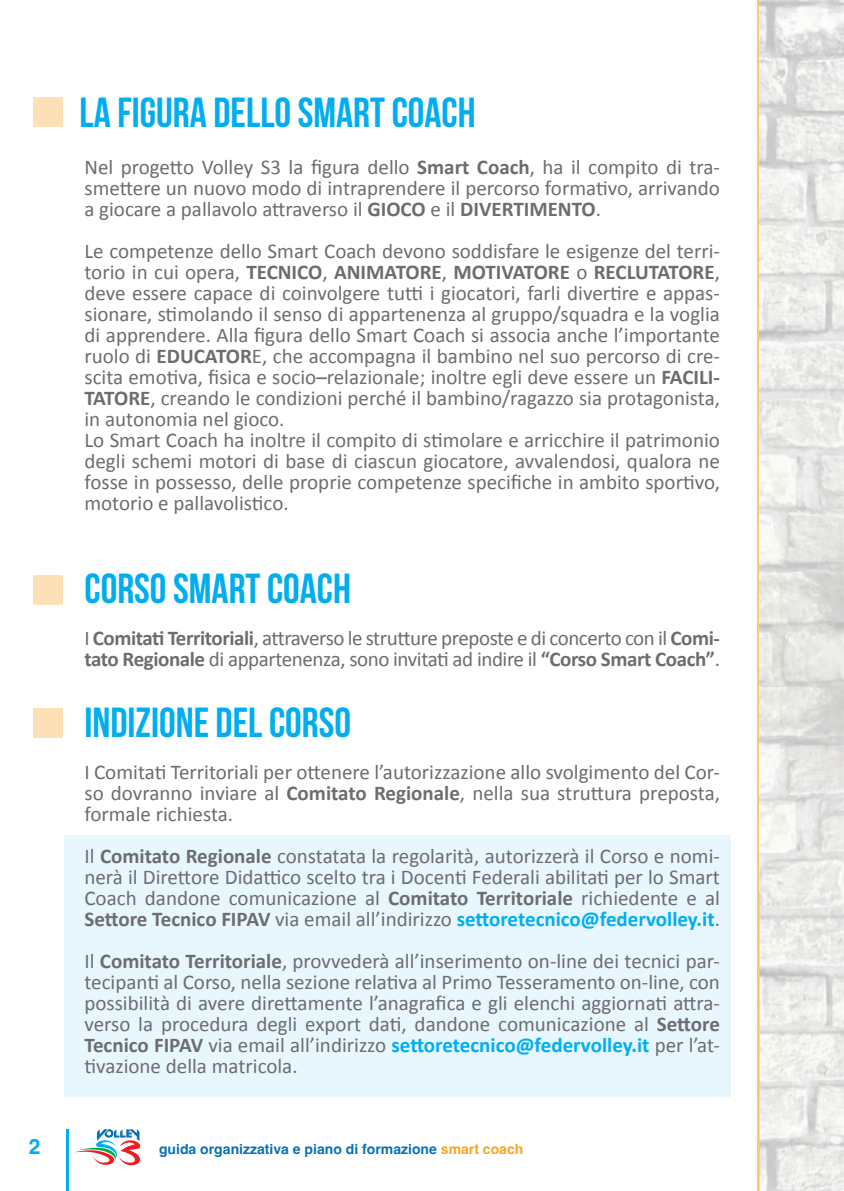
<style>
.page{position:relative;width:844px;height:1191px;background:#fff}
.page>*{position:absolute;margin:0;border:0;box-sizing:border-box;transform-origin:0 0}
.t1{font:700 42px "Bebas Neue";color:#00aeef}
.t2{font:21px/21px "Calibri";color:#6c6d70;text-align:justify}
.t3{font:21px/21px "Calibri";letter-spacing:-.02em;color:#6c6d70}
.t4{font:700 21px "Helvetica";color:#00aeef}
.t5{font:700 14px "Helvetica";color:#0773b5}
.s1{font-weight:700}
.s2{font-weight:700;color:#00aeef}
.s3{color:#f9a51b}
</style>
<div class="page">
<hr style="left:756px;top:0;width:3px;height:1191px;background:#fdc778">
<img style="left:759px;top:0;width:69px;height:891px">
<img style="left:828px;top:0;width:15px;height:1191px">
<img style="left:759px;top:891px;width:71px;height:300px">
<hr style="left:66px;top:1129px;width:3px;height:62px;background:#00aeef">
<svg style="left:76px;top:1129px;width:65px;height:36px"></svg>
<div style="left:33px;top:98px;width:29px;height:29px;background:#fee0b6"></div>
<div style="left:33px;top:575px;width:29px;height:29px;background:#fee0b6"></div>
<div style="left:33px;top:708px;width:29px;height:30px;background:#fee0b6"></div>
<div style="left:64px;top:835px;width:667px;height:261px;background:#e8f6fd"></div>
<h1 class="t1" style="left:79px;top:90px;width:397px">LA FIGURA DELLO SMART COACH</h1>
<p class="t2" style="left:84px;top:157px;width:637px">Nel progetto Volley S3 la figura dello <span class="s1">Smart Coach</span>, ha il compito di tra&shy;smettere un nuovo modo di intraprendere il percorso formativo, arrivando a giocare a pallavolo attraverso il <span class="s1">GIOCO</span> e il <span class="s1">DIVERTIMENTO</span>.</p>
<p class="t2" style="left:84px;top:241px;width:637px;text-align:left">Le competenze dello Smart Coach devono soddisfare le esigenze del terri&shy;torio in cui opera, <span class="s1">TECNICO</span>, <span class="s1">ANIMATORE</span>, <span class="s1">MOTIVATORE</span> o <span class="s1">RECLUTATORE</span>, deve essere capace di coinvolgere tutti i giocatori, farli divertire e appas&shy;sionare, stimolando il senso di appartenenza al gruppo/squadra e la voglia di apprendere. Alla figura dello Smart Coach si associa anche l’importante ruolo di <span class="s1">EDUCATOR</span>E, che accompagna il bambino nel suo percorso di cre&shy;scita emotiva, fisica e socio–relazionale; inoltre egli deve essere un <span class="s1">FACILI-TATORE</span>, creando le condizioni perché il bambino/ragazzo sia protagonista, in autonomia nel gioco.<br>Lo Smart Coach ha inoltre il compito di stimolare e arricchire il patrimonio degli schemi motori di base di ciascun giocatore, avvalendosi, qualora ne fosse in possesso, delle proprie competenze specifiche in ambito sportivo, motorio e pallavolistico.</p>
<h1 class="t1" style="left:84px;top:565px;width:268px">CORSO SMART COACH</h1>
<p class="t3" style="left:84px;top:627px;width:637px">I <span class="s1">Comitati Territoriali</span>, attraverso le strutture preposte e di concerto con il <span class="s1">Comi&shy;tato Regionale</span> di appartenenza, sono invitati ad indire il <span class="s1">“Corso Smart Coach”</span>.</p>
<h1 class="t1" style="left:84px;top:699px;width:268px">INDIZIONE DEL CORSO</h1>
<p class="t2" style="left:84px;top:761px;width:637px">I Comitati Territoriali per ottenere l’autorizzazione allo svolgimento del Cor&shy;so dovranno inviare al <span class="s1">Comitato Regionale</span>, nella sua struttura preposta, formale richiesta.</p>
<p class="t2" style="left:84px;top:845px;width:637px">Il <span class="s1">Comitato Regionale</span> constatata la regolarità, autorizzerà il Corso e nomi&shy;nerà il Direttore Didattico scelto tra i Docenti Federali abilitati per lo Smart Coach dandone comunicazione al <span class="s1">Comitato Territoriale</span> richiedente e al <span class="s1">Settore Tecnico FIPAV</span> via email all’indirizzo <span class="s2">settoretecnico@federvolley.it</span>.</p>
<p class="t2" style="left:84px;top:950px;width:637px">Il <span class="s1">Comitato Territoriale</span>, provvederà all’inserimento on-line dei tecnici par&shy;tecipanti al Corso, nella sezione relativa al Primo Tesseramento on-line, con possibilità di avere direttamente l’anagrafica e gli elenchi aggiornati attra&shy;verso la procedura degli export dati, dandone comunicazione al <span class="s1">Settore Tecnico FIPAV</span> via email all’indirizzo <span class="s2">settoretecnico@federvolley.it</span> per l’at&shy;tivazione della matricola.</p>
<p class="t4" style="left:29px;top:1133px;width:13px">2</p>
<p class="t5" style="left:159px;top:1140px;width:366px">guida organizzativa e piano di formazione <span class="s3">smart coach</span></p>
</div>
